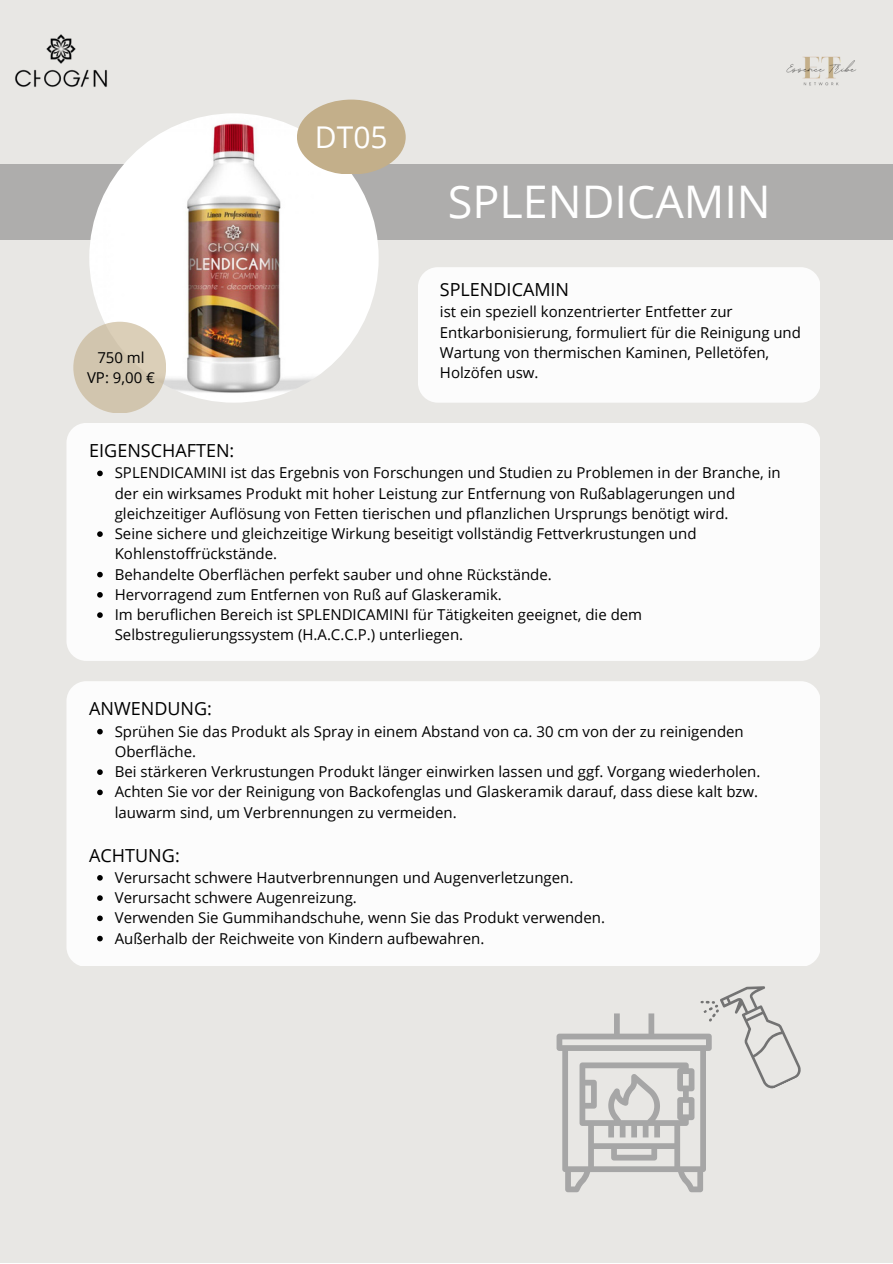
<style>
.page{position:relative;width:893px;height:1264px;background:#fff}
.page>*{position:absolute;margin:0;border:0;box-sizing:border-box;transform-origin:0 0}
.t1{font:45px "Open Sans";color:#fff}
.t2{font:30px "Open Sans";color:#fff}
.t3{font:18px "Open Sans";color:#000}
.t4{font:15px/20.2px "Open Sans";color:#000}
</style>
<div class="page">
<div style="left:0;top:0;width:892px;height:1262px;background:#e8e7e4"></div>
<img style="left:15px;top:34px;width:92px;height:53px">
<img style="left:786px;top:56px;width:71px;height:30px">
<div style="left:418px;top:267px;width:401px;height:135px;background:#fcfcfc;border-radius:20px"></div>
<div style="left:0;top:164px;width:892px;height:75px;background:#aeadac"></div>
<img style="left:89px;top:113px;width:289px;height:289px;border-radius:50%">
<div style="left:297px;top:100px;width:108px;height:74px;background:#c3af8a;border-radius:50%"></div>
<div style="left:66px;top:423px;width:753px;height:238px;background:#fcfcfc;border-radius:20px"></div>
<div style="left:66px;top:681px;width:753px;height:284px;background:#fcfcfc;border-radius:20px"></div>
<svg style="left:556px;top:986px;width:245px;height:206px"></svg>
<svg style="left:97px;top:728px;width:6px;height:6px"></svg>
<svg style="left:97px;top:769px;width:6px;height:6px"></svg>
<svg style="left:97px;top:789px;width:6px;height:6px"></svg>
<svg style="left:97px;top:875px;width:6px;height:5px"></svg>
<svg style="left:97px;top:895px;width:6px;height:5px"></svg>
<svg style="left:97px;top:915px;width:6px;height:6px"></svg>
<svg style="left:97px;top:935px;width:6px;height:6px"></svg>
<svg style="left:97px;top:470px;width:6px;height:6px"></svg>
<svg style="left:97px;top:531px;width:6px;height:6px"></svg>
<svg style="left:97px;top:572px;width:6px;height:5px"></svg>
<svg style="left:97px;top:592px;width:6px;height:5px"></svg>
<svg style="left:97px;top:612px;width:6px;height:6px"></svg>
<div style="left:73px;top:322px;width:93px;height:91px;background:#d1c5ae;border-radius:50%"></div>
<p class="t4" style="left:87px;top:347px;width:69px;text-align:center">750 ml<br>VP: 9,00 €</p>
<p class="t3" style="left:89px;top:438px;width:146px">EIGENSCHAFTEN:</p>
<h2 class="t2" style="left:315px;top:116px;width:74px">DT05</h2>
<h1 class="t1" style="left:447px;top:170px;width:324px">SPLENDICAMIN</h1>
<p class="t3" style="left:440px;top:277px;width:131px">SPLENDICAMIN</p>
<p class="t4" style="left:440px;top:301px;width:362px">ist ein speziell konzentrierter Entfetter zur Entkarbonisierung, formuliert für die Reinigung und Wartung von thermischen Kaminen, Pelletöfen, Holzöfen usw.</p>
<p class="t4" style="left:115px;top:462px;width:667px">SPLENDICAMINI ist das Ergebnis von Forschungen und Studien zu Problemen in der Branche, in der ein wirksames Produkt mit hoher Leistung zur Entfernung von Rußablagerungen und gleichzeitiger Auflösung von Fetten tierischen und pflanzlichen Ursprungs benötigt wird.<br>Seine sichere und gleichzeitige Wirkung beseitigt vollständig Fettverkrustungen und Kohlenstoffrückstände.<br>Behandelte Oberflächen perfekt sauber und ohne Rückstände.<br>Hervorragend zum Entfernen von Ruß auf Glaskeramik.<br>Im beruflichen Bereich ist SPLENDICAMINI für Tätigkeiten geeignet, die dem Selbstregulierungssystem (H.A.C.C.P.) unterliegen.</p>
<p class="t3" style="left:89px;top:696px;width:124px">ANWENDUNG:</p>
<p class="t4" style="left:115px;top:720px;width:647px">Sprühen Sie das Produkt als Spray in einem Abstand von ca. 30 cm von der zu reinigenden Oberfläche.<br>Bei stärkeren Verkrustungen Produkt länger einwirken lassen und ggf. Vorgang wiederholen.<br>Achten Sie vor der Reinigung von Backofenglas und Glaskeramik darauf, dass diese kalt bzw. lauwarm sind, um Verbrennungen zu vermeiden.</p>
<p class="t3" style="left:89px;top:842px;width:92px">ACHTUNG:</p>
<p class="t4" style="left:115px;top:867px;width:492px">Verursacht schwere Hautverbrennungen und Augenverletzungen.<br>Verursacht schwere Augenreizung.<br>Verwenden Sie Gummihandschuhe, wenn Sie das Produkt verwenden.<br>Außerhalb der Reichweite von Kindern aufbewahren.</p>
</div>
